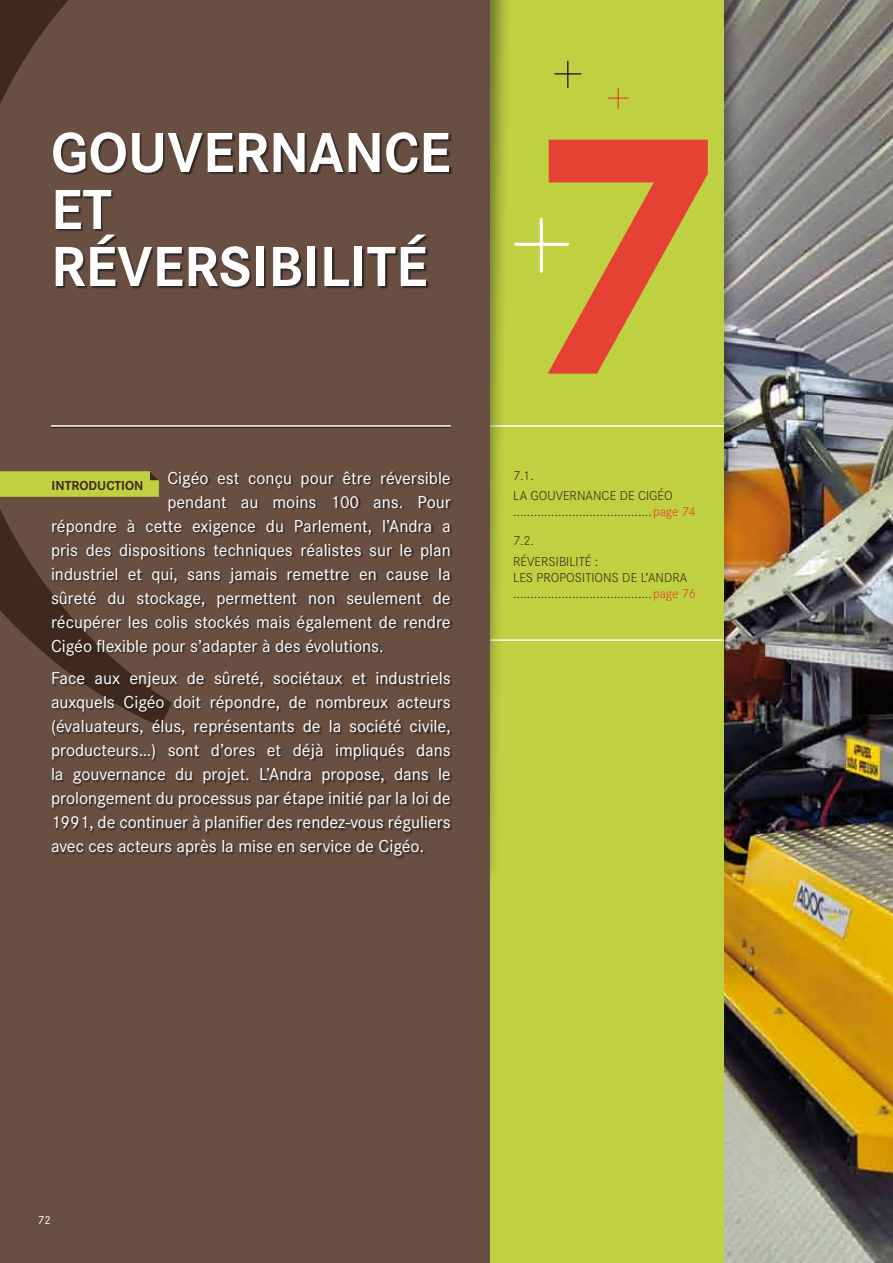
<style>
.page{position:relative;width:893px;height:1263px;background:#fff}
.page>*{position:absolute;margin:0;border:0;box-sizing:border-box;transform-origin:0 0}
.t1{font:700 360px "Corporate S";color:#e64135}
.t2{font:700 58.5px/57px "Corporate S";color:#fff}
.t3{font:18px/24px "Corporate S";color:#fff;text-align:justify}
.t4{font:300 13.5px/16.2px "Corporate S";color:#3f291e}
.t5{font:700 13.5px "Corporate S";color:#3f291e}
.t6{font:12px "Corporate S";color:#fff}
.s1{color:#e64135}
</style>
<div class="page">
<img style="left:723px;top:0;width:170px;height:1263px">
<div style="left:509px;top:0;width:236px;height:890px;background:#1a171c;opacity:.5"></div>
<div style="left:490px;top:0;width:233px;height:1263px;background:#bfd041"></div>
<hr style="left:490px;top:425px;width:233px;height:2px;background:#fff">
<hr style="left:490px;top:639px;width:233px;height:2px;background:#fff">
<div style="left:276px;top:0;width:236px;height:890px;background:#1a171c;opacity:.5"></div>
<div style="left:0;top:0;width:489px;height:1263px;background:#694f42"></div>
<hr style="left:540px;top:219px;width:3px;height:52px;background:#fff">
<hr style="left:516px;top:243px;width:51px;height:3px;background:#fff">
<svg style="left:608px;top:89px;width:20px;height:19px"></svg>
<svg style="left:0;top:0;width:68px;height:660px"></svg>
<div style="left:54px;top:133px;width:398px;height:156px;background:#1a171c;opacity:.75"></div>
<div style="left:52px;top:472px;width:402px;height:387px;background:#1a171c;opacity:.75"></div>
<hr style="left:51px;top:426px;width:400px;height:2px;background:#1a171c">
<hr style="left:51px;top:425px;width:400px;height:2px;background:#fff">
<svg style="left:0;top:471px;width:159px;height:26px;background:#bbca40"></svg>
<svg style="left:567px;top:61px;width:1px;height:26px"></svg>
<hr style="left:555px;top:73px;width:26px;height:2px;background:#3f291e">
<h2 class="t2" style="left:51px;top:126px;width:401px">GOUVERNANCE<br>ET<br>RÉVERSIBILITÉ</h2>
<p class="t3" style="left:167px;top:466px;width:285px">Cigéo est conçu pour être réversible</p>
<p class="t3" style="left:167px;top:490px;width:285px">pendant au moins 100 ans. Pour</p>
<p class="t3" style="left:51px;top:514px;width:401px">répondre à cette exigence du Parlement, l’Andra a</p>
<p class="t3" style="left:51px;top:538px;width:401px">pris des dispositions techniques réalistes sur le plan</p>
<p class="t3" style="left:51px;top:562px;width:401px">industriel et qui, sans jamais remettre en cause la</p>
<p class="t3" style="left:51px;top:586px;width:401px">sûreté du stockage, permettent non seulement de</p>
<p class="t3" style="left:51px;top:610px;width:401px">récupérer les colis stockés mais également de rendre</p>
<p class="t3" style="left:51px;top:634px;width:334px">Cigéo flexible pour s’adapter à des évolutions.</p>
<p class="t3" style="left:51px;top:667px;width:401px">Face aux enjeux de sûreté, sociétaux et industriels auxquels Cigéo doit répondre, de nombreux acteurs (évaluateurs, élus, représentants de la société civile, producteurs…) sont d’ores et déjà impliqués dans la gouvernance du projet. L’Andra propose, dans le prolongement du processus par étape initié par la loi de 1991, de continuer à planifier des rendez-vous réguliers avec ces acteurs après la mise en service de Cigéo.</p>
<p class="t5" style="left:52px;top:478px;width:93px">INTRODUCTION</p>
<h1 class="t1" style="left:516px;top:48px;width:207px">7</h1>
<p class="t4" style="left:513px;top:465px;width:141px;line-height:20.4px">7.1.<br>LA GOUVERNANCE DE CIGÉO</p>
<p class="t4" style="left:513px;top:498px;width:184px;line-height:29px">........................................<span class="s1">PAGE 74<br></span>7.2.</p>
<p class="t4" style="left:513px;top:553px;width:87px">RÉVERSIBILITÉ :<br>LES</p>
<p class="t4" style="left:513px;top:570px;width:184px;text-indent:24px">PROPOSITIONS DE L’ANDRA ........................................<span class="s1">PAGE 76</span></p>
<p class="t6" style="left:38px;top:1213px;width:14px">72</p>
</div>
